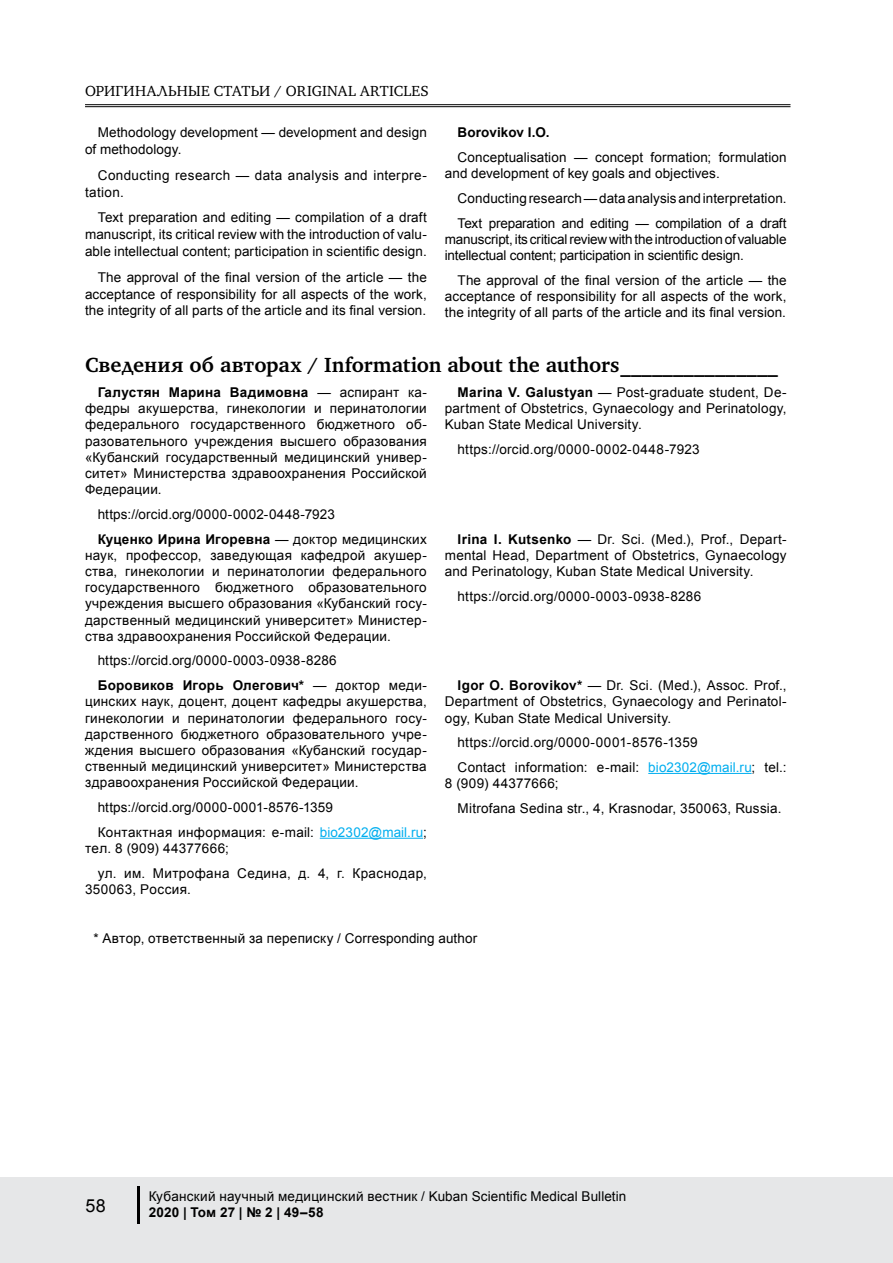
<style>
.page{position:relative;width:893px;height:1263px;background:#fff}
.page>*{position:absolute;margin:0;border:0;box-sizing:border-box;transform-origin:0 0}
.t1{font:700 21px "Khartiya";color:#000}
.t2{font:18px "Arial";color:#000}
.t3{font:15px "Khartiya";letter-spacing:.015em;color:#000}
.t4{font:13.5px/16.2px "Arial";letter-spacing:.015em;color:#000}
.t5{font:13.5px/16.2px "Arial";letter-spacing:-.015em;color:#000}
.t6{font:700 13.5px "Arial";letter-spacing:.01em;color:#000}
.s1{font-weight:700}
.s2{color:#00aeef}
</style>
<div class="page">
<div style="left:0;top:1178px;width:893px;height:85px;background:#e6e7e8"></div>
<hr style="left:85px;top:104px;width:705px;height:1px;background:#000">
<hr style="left:85px;top:106px;width:705px;height:1px;background:#000">
<hr style="left:137px;top:1186px;width:2px;height:37px;background:#000">
<hr style="left:320px;top:838px;width:103px;height:1px;background:#00aeef">
<hr style="left:648px;top:773px;width:104px;height:1px;background:#00aeef">
<p class="t3" style="left:85px;top:81px;width:345px">ОРИГИНАЛЬНЫЕ СТАТЬИ / ORIGINAL ARTICLES</p>
<p class="t6" style="left:458px;top:124px;width:93px">Borovikov I.O.</p>
<p class="t4" style="left:445px;top:149px;width:343px;text-indent:13px">Conceptualisation — concept formation; formulation and development of key goals and objectives.</p>
<p class="t4" style="left:458px;top:186px;width:331px;line-height:24.8px">Conducting research— data analysis and interpretation.<br>Text preparation and editing — compilation of a draft</p>
<p class="t5" style="left:445px;top:231px;width:343px">manuscript, its critical review with the introduction of valuable intellectual content; participation in scientific design.</p>
<p class="t4" style="left:445px;top:272px;width:343px;text-align:justify;text-indent:13px">The approval of the final version of the article — the acceptance of responsibility for all aspects of the work, the integrity of all parts of the article and its final version.</p>
<h1 class="t1" style="left:85px;top:352px;width:694px">Сведения об авторах / Information about the authors_______________</h1>
<p class="t4" style="left:85px;top:384px;width:343px;text-align:justify;text-indent:13px"><span class="s1">Галустян Марина Вадимовна</span> — аспирант ка&shy;федры акушерства, гинекологии и перинатологии федерального государственного бюджетного об&shy;разовательного учреждения высшего образования «Кубанский государственный медицинский универ&shy;ситет» Министерства здравоохранения Российской Федерации.</p>
<p class="t4" style="left:98px;top:502px;width:331px;line-height:24.8px">https://orcid.org/0000-0002-0448-7923<br><span class="s1">Куценко Ирина Игоревна</span> — доктор медицинских</p>
<p class="t4" style="left:85px;top:547px;width:343px;text-align:justify">наук, профессор, заведующая кафедрой акушер&shy;ства, гинекологии и перинатологии федерального государственного бюджетного образовательного учреждения высшего образования «Кубанский госу&shy;дарственный медицинский университет» Министер&shy;ства здравоохранения Российской Федерации.</p>
<p class="t4" style="left:98px;top:648px;width:331px;line-height:24.8px">https://orcid.org/0000-0003-0938-8286<br><span class="s1">Боровиков Игорь Олегович*</span> — доктор меди-</p>
<p class="t4" style="left:85px;top:694px;width:343px;text-align:justify">цинских наук, доцент, доцент кафедры акушерства, гинекологии и перинатологии федерального госу&shy;дарственного бюджетного образовательного учре&shy;ждения высшего образования «Кубанский государ&shy;ственный медицинский университет» Министерства здравоохранения Российской Федерации.</p>
<p class="t4" style="left:98px;top:795px;width:331px;line-height:24.8px">https://orcid.org/0000-0001-8576-1359<br>Контактная информация: e-mail: <span class="s2">bio2302@mail.ru</span>;</p>
<p class="t4" style="left:98px;top:836px;width:331px;line-height:24.8px;text-indent:-13px">тел. 8 (909) 44377666;<br>ул. им. Митрофана Седина, д. 4, г. Краснодар,</p>
<p class="t4" style="left:85px;top:881px;width:108px">350063, Россия.</p>
<p class="t4" style="left:85px;top:124px;width:343px;line-height:17px;text-indent:13px">Methodology development — development and design of methodology.</p>
<p class="t4" style="left:85px;top:167px;width:343px;line-height:17px;text-indent:13px">Conducting research — data analysis and interpre&shy;tation.</p>
<p class="t4" style="left:85px;top:209px;width:343px;line-height:17px;text-align:justify;text-indent:13px">Text preparation and editing — compilation of a draft manuscript, its critical review with the introduction of valu&shy;able intellectual content; participation in scientific design.</p>
<p class="t4" style="left:85px;top:268px;width:343px;line-height:17px;text-align:justify;text-indent:13px">The approval of the final version of the article — the acceptance of responsibility for all aspects of the work, the integrity of all parts of the article and its final version.</p>
<p class="t4" style="left:445px;top:384px;width:343px;text-align:justify;text-indent:13px"><span class="s1">Marina V. Galustyan</span> — Post-graduate student, De&shy;partment of Obstetrics, Gynaecology and Perinatology, Kuban State Medical University.</p>
<p class="t4" style="left:458px;top:441px;width:244px">https://orcid.org/0000-0002-0448-7923</p>
<p class="t4" style="left:445px;top:531px;width:343px;text-align:justify;text-indent:13px"><span class="s1">Irina I. Kutsenko</span> — Dr. Sci. (Med.), Prof., Depart&shy;mental Head, Department of Obstetrics, Gynaecology and Perinatology, Kuban State Medical University.</p>
<p class="t4" style="left:458px;top:588px;width:245px">https://orcid.org/0000-0003-0938-8286</p>
<p class="t4" style="left:445px;top:677px;width:343px;text-align:justify;text-indent:13px"><span class="s1">Igor O. Borovikov*</span> — Dr. Sci. (Med.), Assoc. Prof., Department of Obstetrics, Gynaecology and Perinatol&shy;ogy, Kuban State Medical University.</p>
<p class="t4" style="left:458px;top:730px;width:331px;line-height:24.8px">https://orcid.org/0000-0001-8576-1359<br>Contact information: e-mail: <span class="s2">bio2302@mail.ru</span>; tel.:</p>
<p class="t4" style="left:458px;top:771px;width:325px;line-height:24.8px;text-indent:-13px">8 (909) 44377666;<br>Mitrofanа Sedina str., 4, Krasnodar, 350063, Russia.</p>
<p class="t4" style="left:94px;top:931px;width:385px">* Автор, ответственный за переписку / Corresponding author</p>
<h2 class="t2" style="left:85px;top:1193px;width:22px">58</h2>
<p class="t4" style="left:149px;top:1188px;width:479px">Кубанский научный медицинский вестник / Kuban Scientific Medical Bulletin</p>
<p class="t6" style="left:149px;top:1203px;width:176px">2020 | Toм 27 | № 2 | 49–58</p>
</div>
